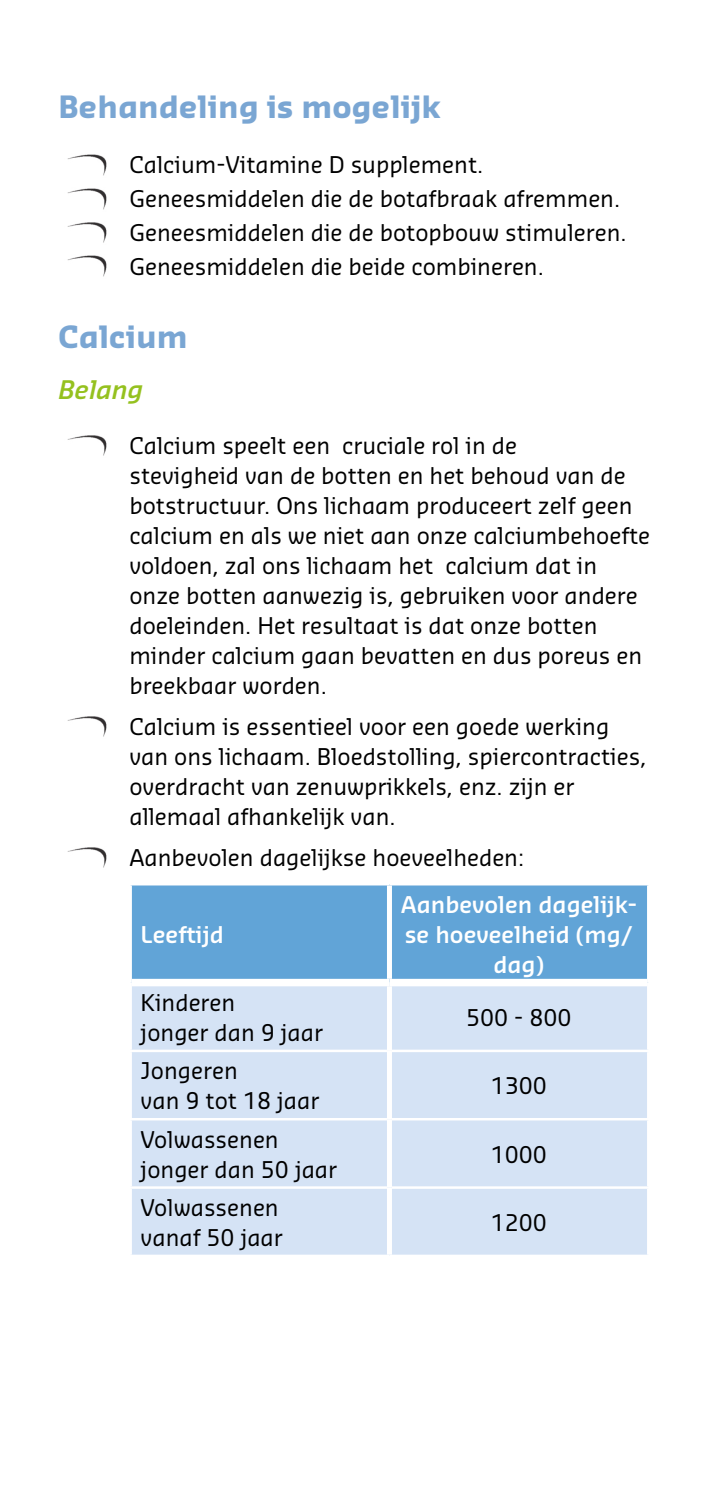
<style>
.page{position:relative;width:702px;height:1489px;background:#fff}
.page>*{position:absolute;margin:0;border:0;box-sizing:border-box;transform-origin:0 0}
.Titels{font:700 30px "Sansa Std";color:#7aa6d3}
.Tussentitels{font:italic 600 25px "Sansa Std";color:#95c11f}
.Opsomming_boogje{font:22.5px/30px "Sansa Std";color:#000}
.t1{font:600 22.5px/30px "Sansa Std";color:#fff;text-align:center}
</style>
<div class="page">
<img style="left:67px;top:154px;width:40px;height:123px">
<img style="left:67px;top:435px;width:40px;height:21px">
<img style="left:67px;top:716px;width:40px;height:21px">
<img style="left:67px;top:847px;width:40px;height:21px">
<div style="left:132px;top:885px;width:515px;height:93px;background:#61a4d7"></div>
<div style="left:132px;top:986px;width:515px;height:268px;background:#d5e3f5"></div>
<hr style="left:129px;top:1049px;width:258px;height:3px;background:#fff">
<hr style="left:392px;top:1049px;width:257px;height:3px;background:#fff">
<hr style="left:129px;top:1117px;width:258px;height:3px;background:#fff">
<hr style="left:392px;top:1117px;width:257px;height:3px;background:#fff">
<hr style="left:129px;top:1186px;width:258px;height:2px;background:#fff">
<hr style="left:392px;top:1186px;width:257px;height:2px;background:#fff">
<div style="left:387px;top:885px;width:5px;height:93px;background:#fff"></div>
<div style="left:387px;top:986px;width:5px;height:64px;background:#fff"></div>
<div style="left:387px;top:1050px;width:5px;height:69px;background:#fff"></div>
<div style="left:387px;top:1119px;width:5px;height:68px;background:#fff"></div>
<div style="left:387px;top:1187px;width:5px;height:67px;background:#fff"></div>
<h1 class="Titels" style="left:58px;top:87px;width:384px">Behandeling is mogelijk</h1>
<p class="Opsomming_boogje" style="left:129px;top:149px;width:355px">Calcium-Vitamine D supplement.</p>
<p class="Opsomming_boogje" style="left:129px;top:183px;width:492px">Geneesmiddelen die de botafbraak afremmen.</p>
<p class="Opsomming_boogje" style="left:129px;top:216px;width:499px">Geneesmiddelen die de botopbouw stimuleren.</p>
<p class="Opsomming_boogje" style="left:129px;top:250px;width:416px">Geneesmiddelen die beide combineren.</p>
<h1 class="Titels" style="left:58px;top:317px;width:131px">Calcium</h1>
<p class="Tussentitels" style="left:58px;top:373px;width:86px">Belang</p>
<p class="Opsomming_boogje" style="left:129px;top:429px;width:522px">Calcium speelt een cruciale rol in de<br>stevigheid van de botten en het behoud van de botstructuur. Ons lichaam produceert zelf geen calcium en als we niet aan onze calciumbehoefte voldoen, zal ons lichaam het calcium dat in onze botten aanwezig is, gebruiken voor andere doeleinden. Het resultaat is dat onze botten minder calcium gaan bevatten en dus poreus en breekbaar worden.</p>
<p class="Opsomming_boogje" style="left:129px;top:710px;width:518px">Calcium is essentieel voor een goede werking van ons lichaam. Bloedstolling, spiercontracties, overdracht van zenuwprikkels, enz. zijn er allemaal afhankelijk van.</p>
<p class="Opsomming_boogje" style="left:129px;top:841px;width:396px">Aanbevolen dagelijkse hoeveelheden:</p>
<p class="t1" style="left:141px;top:918px;width:85px">Leeftijd</p>
<p class="Opsomming_boogje" style="left:141px;top:986px;width:184px">Kinderen<br>jonger dan 9 jaar</p>
<p class="Opsomming_boogje" style="left:141px;top:1054px;width:180px">Jongeren<br>van 9 tot 18 jaar</p>
<p class="Opsomming_boogje" style="left:141px;top:1122px;width:198px">Volwassenen jonger dan 50 jaar</p>
<p class="Opsomming_boogje" style="left:141px;top:1191px;width:144px">Volwassenen vanaf 50 jaar</p>
<p class="t1" style="left:401px;top:888px;width:237px">Aanbevolen dagelijk&shy;se hoeveelheid (mg/ dag)</p>
<p class="Opsomming_boogje" style="left:466px;top:1001px;width:107px">500 - 800</p>
<p class="Opsomming_boogje" style="left:490px;top:1069px;width:58px">1300</p>
<p class="Opsomming_boogje" style="left:490px;top:1137px;width:58px">1000</p>
<p class="Opsomming_boogje" style="left:490px;top:1206px;width:58px">1200</p>
</div>
